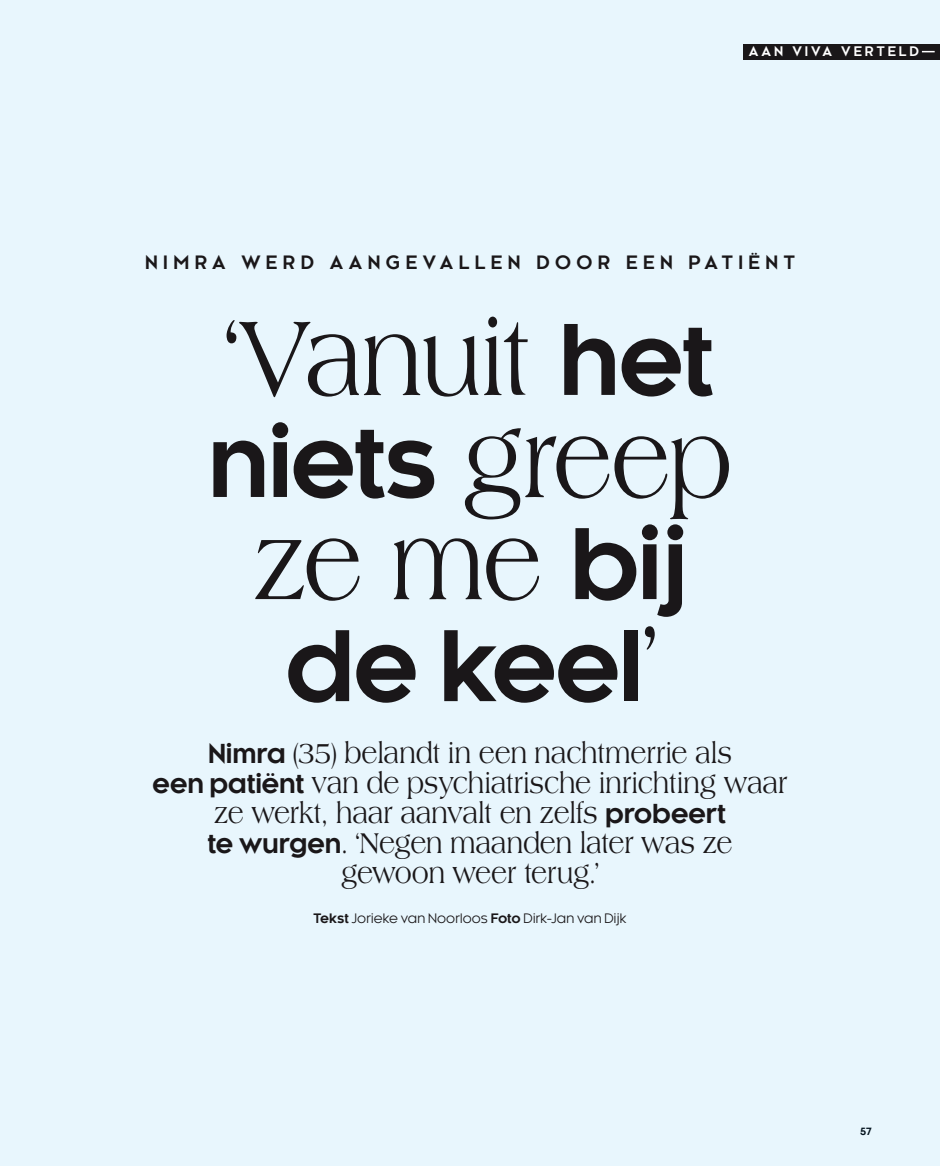
<style>
.page{position:relative;width:940px;height:1166px;background:#fff}
.page>*{position:absolute;margin:0;border:0;box-sizing:border-box;transform-origin:0 0}
.t1{font:113.4px "Americana Std";letter-spacing:-.025em;color:#1a1719;scale:.83 1}
.t2{font:700 94.5px "Kessel 105";letter-spacing:-.03em;color:#1a1719}
.t3{font:30.6px/30px "Americana Std";letter-spacing:-.005em;color:#1a1719;text-align:center;scale:.83 1}
.t4{font:700 18px "Kessel 105";letter-spacing:.3em;color:#1a1719}
.t5{font:700 12.9px "Kessel 105";letter-spacing:.225em;color:#fff}
.t6{font:12.75px "Kessel 105";letter-spacing:.01em;color:#1a1719}
.t7{font:700 9.75px "Kessel 105";color:#00101b}
.s1{font-family:"Kessel 105";font-weight:700;font-size:94.5px}
.s2{font-family:"Americana Std";font-weight:400;font-size:113.4px}
.s3{font-family:"Kessel 105";font-weight:700;font-size:25.5px}
.s4{font-weight:700}
</style>
<div class="page">
<div style="left:0;top:0;width:940px;height:1165px;background:#e8f6fd"></div>
<div style="left:743px;top:44px;width:197px;height:16px;background:#1a1719"></div>
<svg style="left:922px;top:51px;width:12px;height:1px"></svg>
<p class="t5" style="left:749px;top:44px;width:172px">AAN VIVA VERTELD</p>
<p class="t4" style="left:145px;top:252px;width:651px">NIMRA WERD AANGEVALLEN DOOR EEN PATIËNT</p>
<h1 class="t1" style="left:226px;top:294px;width:590px">‘Vanuit <span class="s1">het</span></h1>
<h2 class="t2" style="left:208px;top:408px;width:526px">niets <span class="s2">greep</span></h2>
<h1 class="t1" style="left:252px;top:498px;width:526px">ze me <span class="s1">bij</span></h1>
<h2 class="t2" style="left:284px;top:612px;width:372px">de keel<span class="s2">’</span></h2>
<p class="t3" style="left:152px;top:737px;width:767px"><span class="s3">Nimra</span> (35) belandt in een nachtmerrie als<br><span class="s3">een patiënt</span> van de psychiatrische inrichting waar ze werkt, haar aanvalt en zelfs <span class="s3">probeert<br>te wurgen</span>. ‘Negen maanden later was ze gewoon weer terug.’</p>
<p class="t6" style="left:313px;top:911px;width:315px"><span class="s4">Tekst</span> Jorieke van Noorloos <span class="s4">Foto</span> Dirk-Jan van Dijk</p>
<p class="t7" style="left:860px;top:1125px;width:13px">57</p>
</div>
